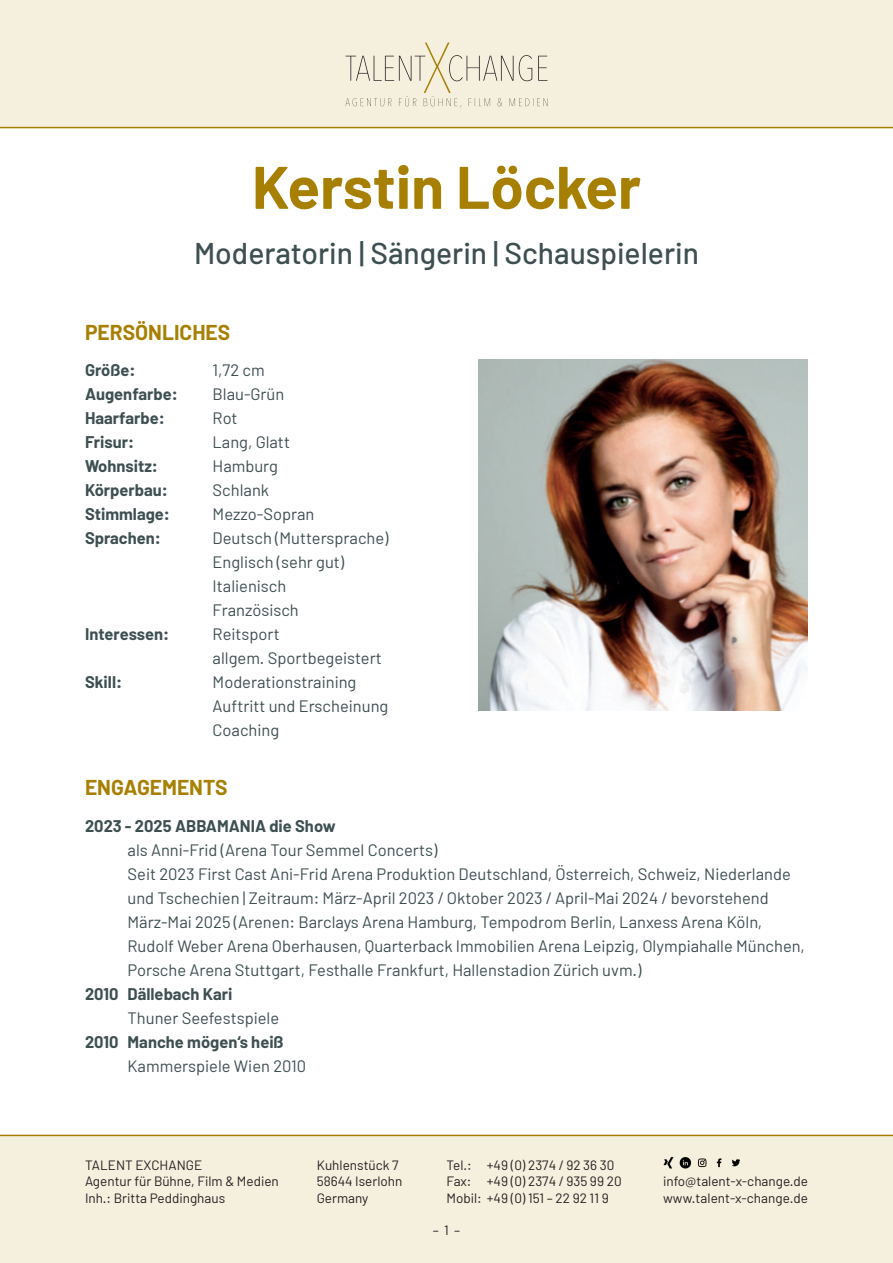
<style>
.page{position:relative;width:893px;height:1263px;background:#fff}
.page>*{position:absolute;margin:0;border:0;box-sizing:border-box;transform-origin:0 0}
.t1{font:700 60px "Barlow";color:#a78003}
.t2{font:500 30px "Barlow";color:#3d4f51}
.t3{font:700 21px "Barlow";color:#a78003}
.t4{font:16.5px/24px "Barlow";color:#3d4f51}
.t5{font:700 16.5px "Barlow";color:#3d4f51}
.t6{font:13.5px/16.2px "Barlow";color:#231f20}
</style>
<div class="page">
<div style="left:0;top:0;width:893px;height:128px;background:#f5efde"></div>
<svg style="left:345px;top:43px;width:202px;height:65px"></svg>
<hr style="left:0;top:127px;width:893px;height:1px;background:#a78003">
<div style="left:0;top:1135px;width:893px;height:128px;background:#f5efde"></div>
<hr style="left:0;top:1135px;width:893px;height:1px;background:#a78003">
<img style="left:663px;top:1157px;width:77px;height:12px">
<img style="left:478px;top:359px;width:330px;height:352px">
<h1 class="t1" style="left:252px;top:150px;width:391px">Kerstin Löcker</h1>
<h2 class="t2" style="left:194px;top:234px;width:506px">Moderatorin | Sängerin | Schauspielerin</h2>
<p class="t3" style="left:85px;top:319px;width:147px">PERSÖNLICHES</p>
<p class="t5" style="left:85px;top:360px;width:52px">Größe:</p>
<p class="t4" style="left:213px;top:357px;width:54px">1,72 cm</p>
<p class="t5" style="left:85px;top:384px;width:94px">Augenfarbe:</p>
<p class="t4" style="left:213px;top:381px;width:73px">Blau-Grün</p>
<p class="t5" style="left:85px;top:408px;width:81px">Haarfarbe:</p>
<p class="t4" style="left:213px;top:405px;width:26px">Rot</p>
<p class="t5" style="left:85px;top:432px;width:50px">Frisur:</p>
<p class="t4" style="left:213px;top:429px;width:79px">Lang, Glatt</p>
<p class="t5" style="left:85px;top:456px;width:74px">Wohnsitz:</p>
<p class="t4" style="left:213px;top:453px;width:67px">Hamburg</p>
<p class="t5" style="left:85px;top:480px;width:84px">Körperbau:</p>
<p class="t4" style="left:213px;top:477px;width:58px">Schlank</p>
<p class="t5" style="left:85px;top:504px;width:86px">Stimmlage:</p>
<p class="t4" style="left:213px;top:501px;width:103px">Mezzo-Sopran</p>
<p class="t5" style="left:85px;top:528px;width:77px">Sprachen:</p>
<p class="t4" style="left:213px;top:525px;width:177px">Deutsch (Muttersprache)<br>Englisch (sehr gut)<br>Italienisch<br>Französisch</p>
<p class="t5" style="left:85px;top:624px;width:86px">Interessen:</p>
<p class="t4" style="left:213px;top:622px;width:171px">Reitsport<br>allgem. Sportbegeistert</p>
<p class="t5" style="left:85px;top:672px;width:39px">Skill:</p>
<p class="t4" style="left:213px;top:670px;width:177px">Moderationstraining<br>Auftritt und Erscheinung<br>Coaching</p>
<p class="t3" style="left:85px;top:774px;width:144px">ENGAGEMENTS</p>
<p class="t5" style="left:85px;top:816px;width:252px">2023 - 2025 ABBAMANIA die Show</p>
<p class="t4" style="left:128px;top:838px;width:679px">als Anni-Frid (Arena Tour Semmel Concerts)<br>Seit 2023 First Cast Ani-Frid Arena Produktion Deutschland, Österreich, Schweiz, Niederlande und Tschechien | Zeitraum: März-April 2023 / Oktober 2023 / April-Mai 2024 / bevorstehend März-Mai 2025 (Arenen: Barclays Arena Hamburg, Tempodrom Berlin, Lanxess Arena Köln, Rudolf Weber Arena Oberhausen, Quarterback Immobilien Arena Leipzig, Olympiahalle München, Porsche Arena Stuttgart, Festhalle Frankfurt, Hallenstadion Zürich uvm.)</p>
<p class="t5" style="left:85px;top:984px;width:149px">2010 Dällebach Kari</p>
<p class="t4" style="left:128px;top:1006px;width:153px">Thuner Seefestspiele</p>
<p class="t5" style="left:85px;top:1032px;width:200px">2010 Manche mögen‘s heiß</p>
<p class="t4" style="left:128px;top:1054px;width:180px">Kammerspiele Wien 2010</p>
<p class="t6" style="left:85px;top:1157px;width:195px">TALENT EXCHANGE<br>Agentur für Bühne, Film &amp; Medien<br>Inh.: Britta Peddinghaus</p>
<p class="t6" style="left:317px;top:1157px;width:87px">Kuhlenstück 7<br>58644 Iserlohn<br>Germany</p>
<p class="t6" style="left:446px;top:1157px;width:177px">Tel.: +49 (0) 2374 / 92 36 30<br>Fax: +49 (0) 2374 / 935 99 20<br>Mobil: +49 (0) 151 – 22 92 11 9</p>
<p class="t6" style="left:433px;top:1222px;width:29px">– 1 –</p>
<p class="t6" style="left:663px;top:1173px;width:146px">info@talent-x-change.de www.talent-x-change.de</p>
</div>
